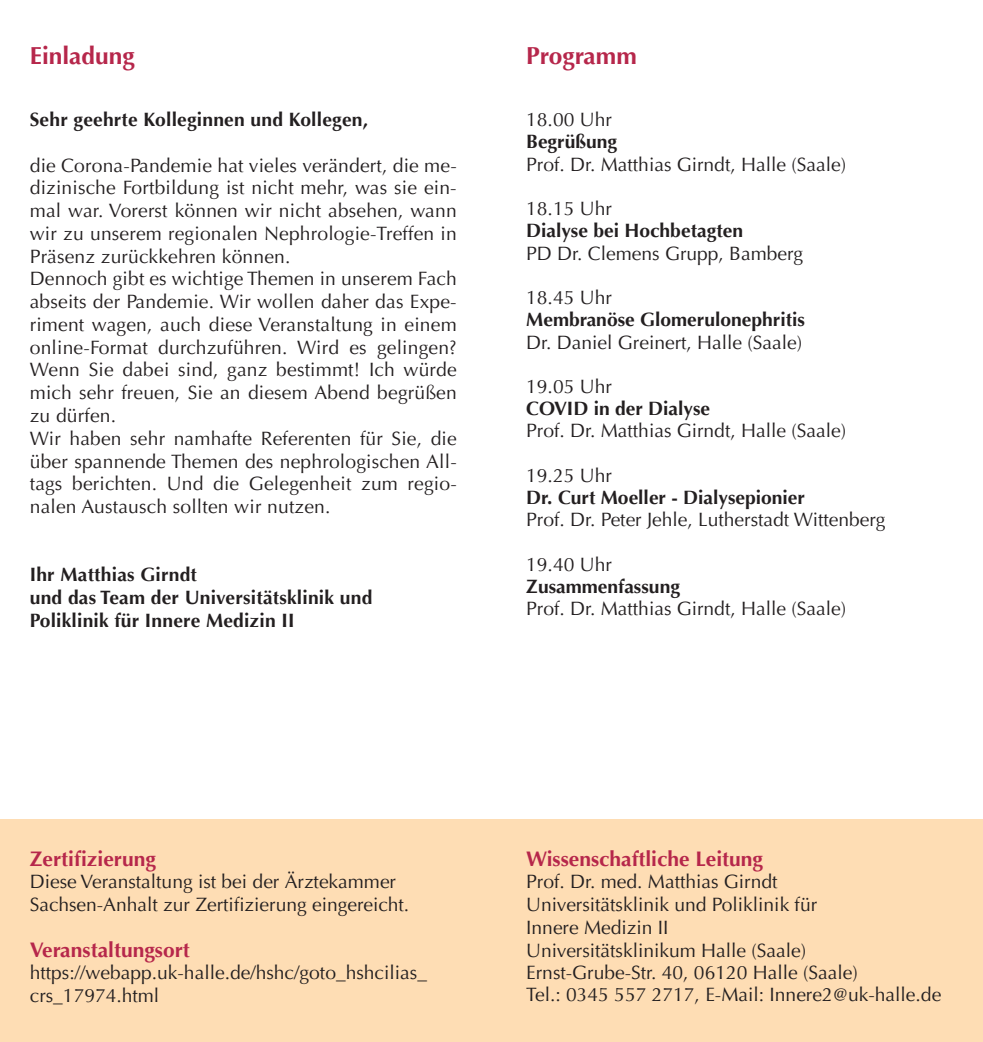
<style>
.page{position:relative;width:983px;height:1042px;background:#fff}
.page>*{position:absolute;margin:0;border:0;box-sizing:border-box;transform-origin:0 0}
.t1{font:700 24.5px "Optima LT";color:#b6274b}
.t2{font:700 21px "Optima LT";color:#b6274b}
.t3{font:19.25px/22.8px "Optima LT";color:#231f20}
.t4{font:700 19.25px/22.8px "Optima LT";color:#231f20}
</style>
<div class="page">
<div style="left:0;top:820px;width:982px;height:222px;background:#feddb4"></div>
<p class="t1" style="left:30px;top:42px;width:106px">Einladung</p>
<p class="t1" style="left:526px;top:42px;width:112px">Programm</p>
<p class="t4" style="left:30px;top:108px;width:340px">Sehr geehrte Kolleginnen und Kollegen,</p>
<p class="t3" style="left:30px;top:154px;width:428px">die Corona-Pandemie hat vieles verändert, die me&shy;dizinische Fortbildung ist nicht mehr, was sie ein&shy;mal war. Vorerst können wir nicht absehen, wann wir zu unserem regionalen Nephrologie-Treffen in Präsenz zurückkehren können.<br>Dennoch gibt es wichtige Themen in unserem Fach abseits der Pandemie. Wir wollen daher das Expe&shy;riment wagen, auch diese Veranstaltung in einem online-Format durchzuführen. Wird es gelingen?<br>Wenn Sie dabei sind, ganz bestimmt! Ich würde mich sehr freuen, Sie an diesem Abend begrüßen zu dürfen.<br>Wir haben sehr namhafte Referenten für Sie, die über spannende Themen des nephrologischen All&shy;tags berichten. Und die Gelegenheit zum regio&shy;nalen Austausch sollten wir nutzen.</p>
<p class="t4" style="left:30px;top:564px;width:344px">Ihr Matthias Girndt<br>und das Team der Universitätsklinik und<br>Poliklinik für Innere Medizin II</p>
<p class="t3" style="left:526px;top:109px;width:87px">18.00 Uhr</p>
<p class="t4" style="left:526px;top:131px;width:92px">Begrüßung</p>
<p class="t3" style="left:526px;top:153px;width:321px">Prof. Dr. Matthias Girndt, Halle (Saale)</p>
<p class="t3" style="left:526px;top:197px;width:87px">18.15 Uhr</p>
<p class="t4" style="left:526px;top:220px;width:218px">Dialyse bei Hochbetagten</p>
<p class="t3" style="left:526px;top:242px;width:278px">PD Dr. Clemens Grupp, Bamberg</p>
<p class="t3" style="left:526px;top:286px;width:87px">18.45 Uhr</p>
<p class="t4" style="left:526px;top:309px;width:280px">Membranöse Glomerulonephritis</p>
<p class="t3" style="left:526px;top:331px;width:277px">Dr. Daniel Greinert, Halle (Saale)</p>
<p class="t3" style="left:526px;top:375px;width:87px">19.05 Uhr</p>
<p class="t4" style="left:526px;top:398px;width:185px">COVID in der Dialyse</p>
<p class="t3" style="left:526px;top:420px;width:321px">Prof. Dr. Matthias Girndt, Halle (Saale)</p>
<p class="t3" style="left:526px;top:464px;width:87px">19.25 Uhr</p>
<p class="t4" style="left:526px;top:486px;width:280px">Dr. Curt Moeller - Dialysepionier</p>
<p class="t3" style="left:526px;top:509px;width:361px">Prof. Dr. Peter Jehle, Lutherstadt Wittenberg</p>
<p class="t3" style="left:526px;top:553px;width:87px">19.40 Uhr</p>
<p class="t4" style="left:526px;top:575px;width:155px">Zusammenfassung</p>
<p class="t3" style="left:526px;top:598px;width:321px">Prof. Dr. Matthias Girndt, Halle (Saale)</p>
<p class="t2" style="left:30px;top:846px;width:128px">Zertifizierung</p>
<p class="t3" style="left:30px;top:870px;width:381px">Diese Veranstaltung ist bei der Ärztekammer<br>Sachsen-Anhalt zur Zertifizierung eingereicht.</p>
<p class="t2" style="left:30px;top:937px;width:162px">Veranstaltungsort</p>
<p class="t3" style="left:30px;top:961px;width:398px">https://webapp.uk-halle.de/hshc/goto_hshcilias_ crs_17974.html</p>
<p class="t2" style="left:526px;top:846px;width:238px">Wissenschaftliche Leitung</p>
<p class="t3" style="left:526px;top:871px;width:416px">Prof. Dr. med. Matthias Girndt<br>Universitätsklinik und Poliklinik für<br>Innere Medizin II<br>Universitätsklinikum Halle (Saale)<br>Ernst-Grube-Str. 40, 06120 Halle (Saale)<br>Tel.: 0345 557 2717, E-Mail: Innere2@uk-halle.de</p>
</div>
